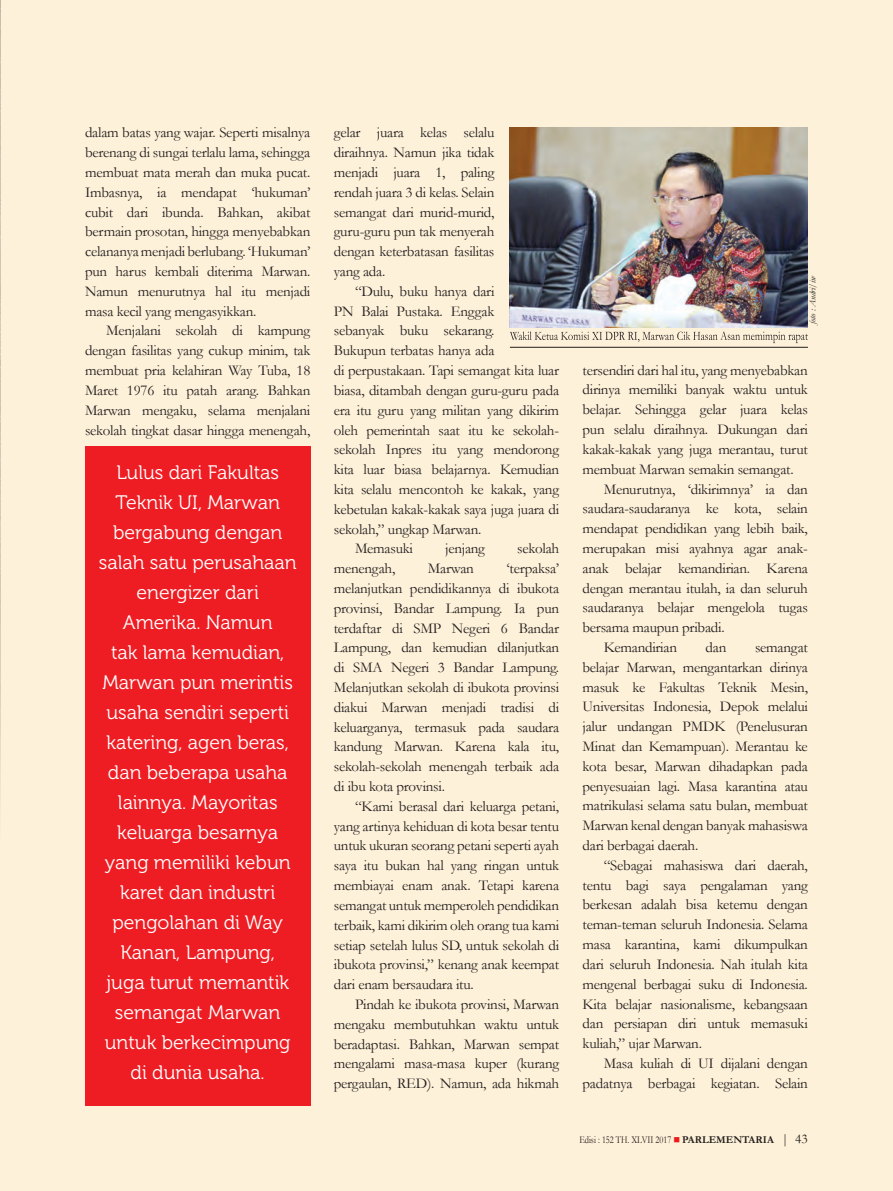
<style>
.page{position:relative;width:893px;height:1191px;background:#fef1d9}
.page>*{position:absolute;margin:0;border:0;box-sizing:border-box;transform-origin:0 0}
.t1{font:19.5px/30px "Museo 300";color:#fff;text-align:center}
.t2{font:15px/19.8px "Garamond";letter-spacing:-.015em;color:#231f20;text-align:justify}
.t3{font:10.5px "Garamond";color:#231f20;scale:.8 1}
.t4{font:italic 9px "Garamond";color:#231f20}
.s1{color:#ee1d23}
.s2{font-weight:700}
.s3{font-size:13.5px}
</style>
<div class="page">
<img style="left:0;top:0;width:1px;height:799px">
<img style="left:510px;top:128px;width:298px;height:200px">
<div style="left:85px;top:446px;width:225px;height:660px;background:#ee1d23"></div>
<hr style="left:510px;top:347px;width:298px;height:1px;background:#231f20">
<svg style="left:510px;top:331px;width:298px;height:12px"></svg>
<p class="t2" style="left:85px;top:122px;width:227px">dalam batas yang wajar. Seperti misalnya berenang di sungai terlalu lama, sehingga membuat mata merah dan muka pucat.<br>Imbasnya, ia mendapat ‘hukuman’ cubit dari ibunda. Bahkan, akibat bermain prosotan, hingga menyebabkan celananya menjadi berlubang. ‘Hukuman’ pun harus kembali diterima Marwan.<br>Namun menurutnya hal itu menjadi masa kecil yang mengasyikkan.</p>
<p class="t2" style="left:85px;top:320px;width:227px;text-indent:21px">Menjalani sekolah di kampung dengan fasilitas yang cukup minim, tak membuat pria kelahiran Way Tuba, 18<br>Maret 1976 itu patah arang. Bahkan Marwan mengaku, selama menjalani sekolah tingkat dasar hingga menengah,</p>
<p class="t1" style="left:99px;top:457px;width:199px">Lulus dari Fakultas<br>Teknik UI, Marwan bergabung dengan salah satu perusahaan energizer dari<br>Amerika. Namun<br>tak lama kemudian,<br>Marwan pun merintis usaha sendiri seperti katering, agen beras, dan beberapa usaha lainnya. Mayoritas keluarga besarnya yang memiliki kebun karet dan industri pengolahan di Way<br>Kanan, Lampung, juga turut memantik semangat Marwan untuk berkecimpung di dunia usaha.</p>
<p class="t2" style="left:334px;top:122px;width:162px">gelar juara kelas selalu diraihnya. Namun jika tidak menjadi juara 1, paling rendah juara 3 di kelas. Selain semangat dari murid-murid, guru-guru pun tak menyerah dengan keterbatasan fasilitas yang ada.</p>
<p class="t2" style="left:355px;top:281px;width:141px">“Dulu, buku hanya dari</p>
<p class="t2" style="left:334px;top:301px;width:162px">PN Balai Pustaka. Enggak</p>
<p class="t2" style="left:334px;top:320px;width:162px">sebanyak buku sekarang.</p>
<p class="t2" style="left:334px;top:340px;width:162px">Bukupun terbatas hanya ada</p>
<p class="t2" style="left:334px;top:360px;width:227px">di perpustakaan. Tapi semangat kita luar</p>
<p class="t2" style="left:334px;top:380px;width:227px">biasa, ditambah dengan guru-guru pada</p>
<p class="t2" style="left:334px;top:400px;width:227px">era itu guru yang militan yang dikirim</p>
<p class="t2" style="left:334px;top:419px;width:227px">oleh pemerintah saat itu ke sekolah-</p>
<p class="t2" style="left:334px;top:439px;width:227px">sekolah Inpres itu yang mendorong</p>
<p class="t2" style="left:334px;top:459px;width:227px">kita luar biasa belajarnya. Kemudian</p>
<p class="t2" style="left:334px;top:479px;width:227px">kita selalu mencontoh ke kakak, yang</p>
<p class="t2" style="left:334px;top:499px;width:227px">kebetulan kakak-kakak saya juga juara di</p>
<p class="t2" style="left:334px;top:518px;width:149px">sekolah,” ungkap Marwan.</p>
<p class="t2" style="left:355px;top:538px;width:60px">Memasuki</p>
<p class="t2" style="left:445px;top:538px;width:41px">jenjang</p>
<p class="t2" style="left:517px;top:538px;width:43px">sekolah</p>
<p class="t2" style="left:334px;top:558px;width:63px">menengah,</p>
<p class="t2" style="left:428px;top:558px;width:47px">Marwan</p>
<p class="t2" style="left:334px;top:558px;width:227px;text-indent:173px">‘terpaksa’ melanjutkan pendidikannya di ibukota provinsi, Bandar Lampung. Ia pun terdaftar di SMP Negeri 6 Bandar Lampung, dan kemudian dilanjutkan di SMA Negeri 3 Bandar Lampung.<br>Melanjutkan sekolah di ibukota provinsi diakui Marwan menjadi tradisi di keluarganya, termasuk pada saudara kandung Marwan. Karena kala itu, sekolah-sekolah menengah terbaik ada di ibu kota provinsi.</p>
<p class="t2" style="left:334px;top:796px;width:227px;text-indent:21px">“Kami berasal dari keluarga petani, yang artinya kehiduan di kota besar tentu untuk ukuran seorang petani seperti ayah saya itu bukan hal yang ringan untuk membiayai enam anak. Tetapi karena semangat untuk memperoleh pendidikan terbaik, kami dikirim oleh orang tua kami setiap setelah lulus SD, untuk sekolah di ibukota provinsi,” kenang anak keempat dari enam bersaudara itu.</p>
<p class="t2" style="left:334px;top:994px;width:227px;text-indent:21px">Pindah ke ibukota provinsi, Marwan mengaku membutuhkan waktu untuk beradaptasi. Bahkan, Marwan sempat mengalami masa-masa kuper (kurang pergaulan, RED). Namun, ada hikmah</p>
<p class="t4" style="left:806px;top:324px;width:49px;rotate:-90deg">foto : Andri/iw</p>
<p class="t2" style="left:583px;top:360px;width:227px">tersendiri dari hal itu, yang menyebabkan</p>
<p class="t2" style="left:583px;top:379px;width:227px">dirinya memiliki banyak waktu untuk</p>
<p class="t2" style="left:583px;top:399px;width:227px">belajar. Sehingga gelar juara kelas</p>
<p class="t2" style="left:583px;top:419px;width:227px">pun selalu diraihnya. Dukungan dari</p>
<p class="t2" style="left:583px;top:439px;width:227px">kakak-kakak yang juga merantau, turut</p>
<p class="t2" style="left:583px;top:459px;width:213px">membuat Marwan semakin semangat.</p>
<p class="t2" style="left:604px;top:478px;width:206px">Menurutnya, ‘dikirimnya’ ia dan</p>
<p class="t2" style="left:583px;top:498px;width:227px">saudara-saudaranya ke kota, selain</p>
<p class="t2" style="left:583px;top:518px;width:227px">mendapat pendidikan yang lebih baik,</p>
<p class="t2" style="left:583px;top:538px;width:227px">merupakan misi ayahnya agar anak-</p>
<p class="t2" style="left:583px;top:558px;width:227px">anak belajar kemandirian. Karena</p>
<p class="t2" style="left:583px;top:577px;width:227px">dengan merantau itulah, ia dan seluruh</p>
<p class="t2" style="left:583px;top:597px;width:227px">saudaranya belajar mengelola tugas</p>
<p class="t2" style="left:583px;top:617px;width:144px">bersama maupun pribadi.</p>
<p class="t2" style="left:604px;top:637px;width:75px">Kemandirian</p>
<p class="t2" style="left:706px;top:637px;width:22px">dan</p>
<p class="t2" style="left:583px;top:637px;width:227px;text-indent:172px">semangat belajar Marwan, mengantarkan dirinya masuk ke Fakultas Teknik Mesin, Universitas Indonesia, Depok melalui jalur undangan PMDK (Penelusuran Minat dan Kemampuan). Merantau ke kota besar, Marwan dihadapkan pada penyesuaian lagi. Masa karantina atau matrikulasi selama satu bulan, membuat Marwan kenal dengan banyak mahasiswa dari berbagai daerah.</p>
<p class="t2" style="left:583px;top:855px;width:227px;text-indent:21px">“Sebagai mahasiswa dari daerah, tentu bagi saya pengalaman yang berkesan adalah bisa ketemu dengan teman-teman seluruh Indonesia. Selama masa karantina, kami dikumpulkan dari seluruh Indonesia. Nah itulah kita mengenal berbagai suku di Indonesia.<br>Kita belajar nasionalisme, kebangsaan dan persiapan diri untuk memasuki kuliah,” ujar Marwan.</p>
<p class="t2" style="left:583px;top:1053px;width:227px;text-align:right">Masa kuliah di UI dijalani dengan padatnya berbagai kegiatan. Selain</p>
<p class="t3" style="left:579px;top:1132px;width:287px">Edisi : 152 TH. XLVII 2017 <span class="s1">■</span> <span class="s2">PARLEMENTARIA</span> <span class="s3">| 43</span></p>
</div>
